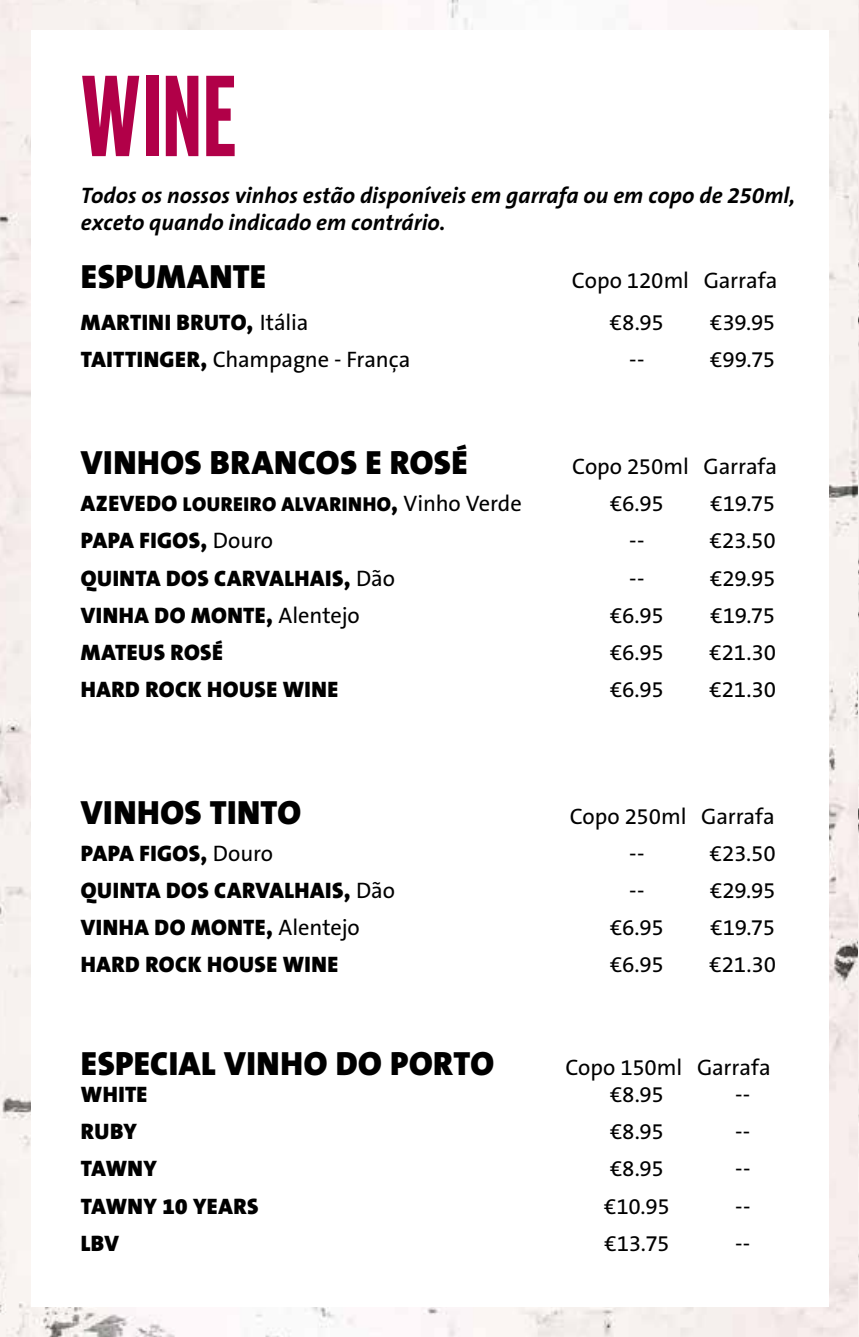
<style>
.page{position:relative;width:859px;height:1337px;background:#fff}
.page>*{position:absolute;margin:0;border:0;box-sizing:border-box;transform-origin:0 0}
.t1{font:500 108px "Druk";color:#b10048}
.t2{font:900 33.75px "The Sans B9";letter-spacing:.015em;color:#000}
.t3{font:22.5px "The Sans B5 Plain";letter-spacing:-.01em;color:#000}
.t4{font:900 22.5px "The Sans B9";letter-spacing:.02em;color:#000}
.t5{font:italic 700 22.5px/27px "The Sans B7";letter-spacing:.005em;color:#000}
.t6{font:900 20.25px "The Sans B9";letter-spacing:.03em;color:#000}
.s1{font-family:"The Sans B5 Plain";font-weight:400}
.s2{font-family:"The Sans B9";font-weight:900}
.s3{font-size:22.5px}
.s4{font-family:"The Sans B5 Plain";font-weight:400;font-size:22.5px}
</style>
<div class="page">
<img style="left:0;top:0;width:859px;height:1336px">
<div style="left:31px;top:30px;width:797px;height:1276px;background:#fff"></div>
<h1 class="t1" style="left:82px;top:42px;width:155px">WINE</h1>
<p class="t5" style="left:81px;top:182px;width:715px">Todos os nossos vinhos estão disponíveis em garrafa ou em copo de 250ml, exceto quando indicado em contrário.</p>
<h2 class="t2" style="left:81px;top:258px;width:186px">ESPUMANTE</h2>
<p class="t3" style="left:572px;top:269px;width:207px">Copo 120ml Garrafa</p>
<p class="t4" style="left:81px;top:310px;width:229px">MARTINI BRUTO, <span class="s1">Itália</span></p>
<p class="t3" style="left:610px;top:310px;width:55px">€8.95</p>
<p class="t3" style="left:710px;top:310px;width:67px">€39.95</p>
<p class="t3" style="left:81px;top:348px;width:331px"><span class="s2">TAITTINGER,</span> Champagne - França</p>
<p class="t3" style="left:629px;top:348px;width:17px">--</p>
<p class="t3" style="left:710px;top:348px;width:66px">€99.75</p>
<h2 class="t2" style="left:81px;top:444px;width:388px">VINHOS BRANCOS E ROSÉ</h2>
<p class="t3" style="left:572px;top:455px;width:207px">Copo 250ml Garrafa</p>
<p class="t6" style="left:81px;top:493px;width:442px"><span class="s3">AZEVEDO</span> LOUREIRO ALVARINHO<span class="s3">,</span> <span class="s4">Vinho Verde</span></p>
<p class="t3" style="left:610px;top:492px;width:55px">€6.95</p>
<p class="t3" style="left:710px;top:492px;width:66px">€19.75</p>
<p class="t4" style="left:81px;top:529px;width:194px">PAPA FIGOS, <span class="s1">Douro</span></p>
<p class="t3" style="left:629px;top:529px;width:17px">--</p>
<p class="t3" style="left:709px;top:529px;width:68px">€23.50</p>
<p class="t4" style="left:81px;top:566px;width:315px">QUINTA DOS CARVALHAIS, <span class="s1">Dão</span></p>
<p class="t3" style="left:629px;top:566px;width:17px">--</p>
<p class="t3" style="left:710px;top:566px;width:67px">€29.95</p>
<p class="t4" style="left:81px;top:603px;width:280px">VINHA DO MONTE, <span class="s1">Alentejo</span></p>
<p class="t3" style="left:610px;top:603px;width:55px">€6.95</p>
<p class="t3" style="left:710px;top:603px;width:66px">€19.75</p>
<p class="t4" style="left:81px;top:640px;width:143px">MATEUS ROSÉ</p>
<p class="t3" style="left:610px;top:641px;width:55px">€6.95</p>
<p class="t3" style="left:709px;top:641px;width:68px">€21.30</p>
<p class="t4" style="left:81px;top:677px;width:259px">HARD ROCK HOUSE WINE</p>
<p class="t3" style="left:610px;top:678px;width:55px">€6.95</p>
<p class="t3" style="left:709px;top:678px;width:68px">€21.30</p>
<h2 class="t2" style="left:81px;top:794px;width:222px">VINHOS TINTO</h2>
<p class="t3" style="left:569px;top:804px;width:207px">Copo 250ml Garrafa</p>
<p class="t4" style="left:81px;top:841px;width:194px">PAPA FIGOS, <span class="s1">Douro</span></p>
<p class="t3" style="left:629px;top:841px;width:17px">--</p>
<p class="t3" style="left:709px;top:841px;width:68px">€23.50</p>
<p class="t4" style="left:81px;top:878px;width:315px">QUINTA DOS CARVALHAIS, <span class="s1">Dão</span></p>
<p class="t3" style="left:629px;top:878px;width:17px">--</p>
<p class="t3" style="left:710px;top:878px;width:67px">€29.95</p>
<p class="t4" style="left:81px;top:915px;width:280px">VINHA DO MONTE, <span class="s1">Alentejo</span></p>
<p class="t3" style="left:610px;top:916px;width:55px">€6.95</p>
<p class="t3" style="left:710px;top:916px;width:66px">€19.75</p>
<p class="t4" style="left:81px;top:952px;width:259px">HARD ROCK HOUSE WINE</p>
<p class="t3" style="left:610px;top:953px;width:55px">€6.95</p>
<p class="t3" style="left:709px;top:953px;width:68px">€21.30</p>
<h2 class="t2" style="left:81px;top:1045px;width:414px">ESPECIAL VINHO DO PORTO</h2>
<p class="t3" style="left:565px;top:1055px;width:207px">Copo 150ml Garrafa</p>
<p class="t4" style="left:81px;top:1082px;width:68px">WHITE</p>
<p class="t3" style="left:610px;top:1082px;width:55px">€8.95</p>
<p class="t3" style="left:735px;top:1082px;width:17px">--</p>
<p class="t4" style="left:81px;top:1119px;width:57px">RUBY</p>
<p class="t3" style="left:610px;top:1120px;width:55px">€8.95</p>
<p class="t3" style="left:735px;top:1120px;width:17px">--</p>
<p class="t4" style="left:81px;top:1156px;width:77px">TAWNY</p>
<p class="t3" style="left:610px;top:1157px;width:55px">€8.95</p>
<p class="t3" style="left:735px;top:1157px;width:17px">--</p>
<p class="t4" style="left:81px;top:1194px;width:179px">TAWNY 10 YEARS</p>
<p class="t3" style="left:604px;top:1194px;width:67px">€10.95</p>
<p class="t3" style="left:735px;top:1194px;width:17px">--</p>
<p class="t4" style="left:81px;top:1231px;width:39px">LBV</p>
<p class="t3" style="left:604px;top:1231px;width:67px">€13.75</p>
<p class="t3" style="left:735px;top:1231px;width:17px">--</p>
</div>
